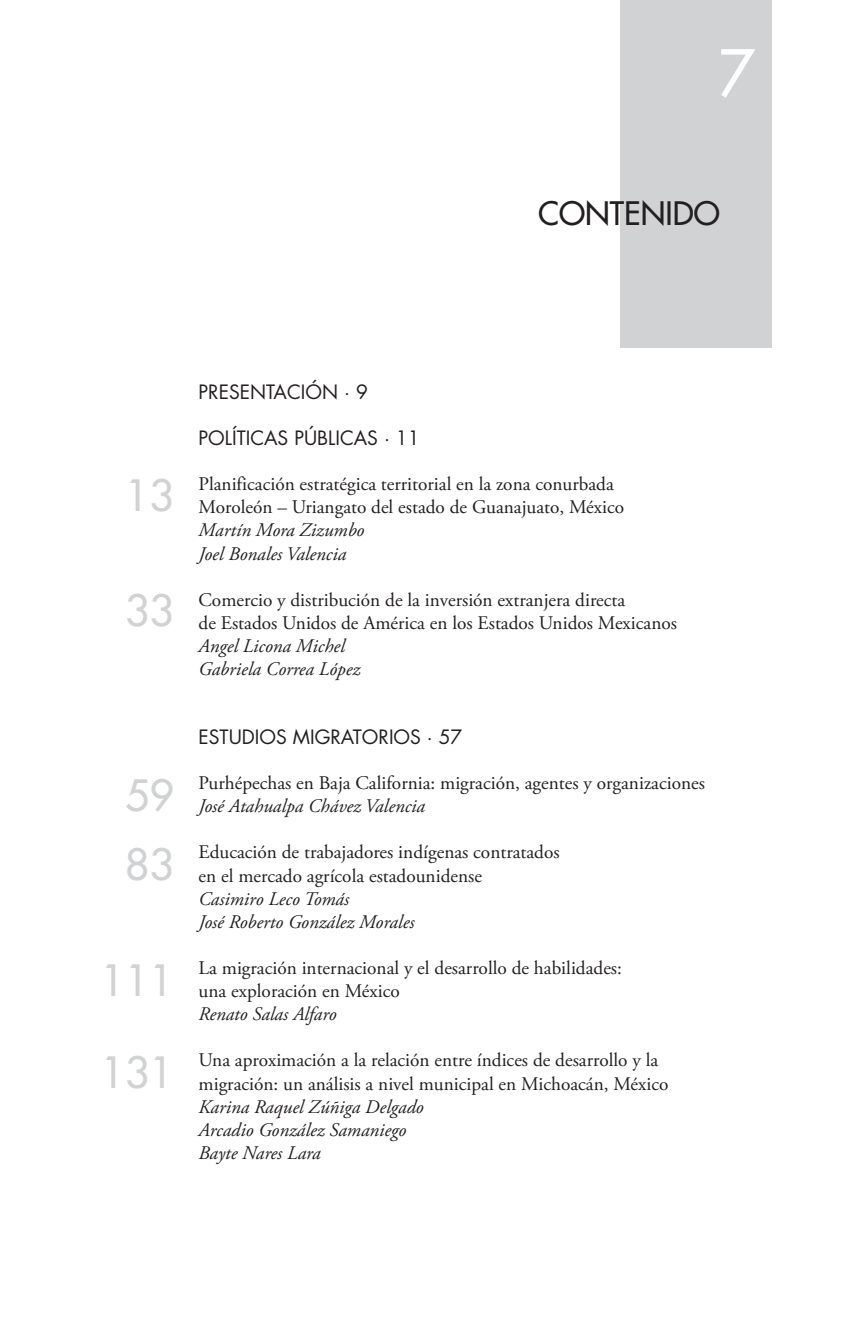
<style>
.page{position:relative;width:844px;height:1340px;background:#fff}
.page>*{position:absolute;margin:0;border:0;box-sizing:border-box;transform-origin:0 0}
.t1{font:500 63px "Futura Std";color:#fff}
.t2{font:500 42px/69.3px "Futura Std";color:#d1d2d4}
.t3{font:500 31.5px "Futura Std";color:#231f20}
.t4{font:19.25px/23.1px "Adobe Garamond Pro";color:#231f20}
.t5{font:italic 19.25px/23.1px "Adobe Garamond Pro";color:#231f20}
.t6{font:19.25px "Futura Std";color:#231f20}
</style>
<div class="page">
<div style="left:620px;top:0;width:151px;height:347px;background:#d1d2d4"></div>
<h1 class="t1" style="left:718px;top:34px;width:38px">7</h1>
<h3 class="t3" style="left:538px;top:193px;width:183px">CONTENIDO</h3>
<h2 class="t2" style="left:125px;top:460px;width:50px">13</h2>
<h2 class="t2" style="left:125px;top:576px;width:50px">33</h2>
<h2 class="t2" style="left:125px;top:761px;width:50px">59<br>83</h2>
<h2 class="t2" style="left:101px;top:934px;width:74px;line-height:92.4px">111<br>131</h2>
<p class="t6" style="left:198px;top:380px;width:171px">PRESENTACIÓN · 9</p>
<p class="t6" style="left:198px;top:425px;width:222px">POLÍTICAS PÚBLICAS · 11</p>
<p class="t4" style="left:198px;top:473px;width:427px">Planificación estratégica territorial en la zona conurbada<br>Moroleón – Uriangato del estado de Guanajuato, México</p>
<p class="t5" style="left:198px;top:519px;width:167px">Martín Mora Zizumbo<br>Joel Bonales Valencia</p>
<p class="t4" style="left:198px;top:588px;width:480px">Comercio y distribución de la inversión extranjera directa<br>de Estados Unidos de América en los Estados Unidos Mexicanos</p>
<p class="t5" style="left:198px;top:635px;width:163px">Angel Licona Michel<br>Gabriela Correa López</p>
<p class="t6" style="left:198px;top:724px;width:265px">ESTUDIOS MIGRATORIOS · 57</p>
<p class="t4" style="left:198px;top:772px;width:508px">Purhépechas en Baja California: migración, agentes y organizaciones</p>
<p class="t5" style="left:198px;top:795px;width:228px">José Atahualpa Chávez Valencia</p>
<p class="t4" style="left:198px;top:841px;width:362px">Educación de trabajadores indígenas contratados en el mercado agrícola estadounidense</p>
<p class="t5" style="left:198px;top:887px;width:217px">Casimiro Leco Tomás<br>José Roberto González Morales</p>
<p class="t4" style="left:198px;top:957px;width:425px">La migración internacional y el desarrollo de habilidades: una exploración en México</p>
<p class="t5" style="left:198px;top:1003px;width:140px">Renato Salas Alfaro</p>
<p class="t4" style="left:198px;top:1049px;width:471px">Una aproximación a la relación entre índices de desarrollo y la migración: un análisis a nivel municipal en Michoacán, México</p>
<p class="t5" style="left:198px;top:1095px;width:226px">Karina Raquel Zúñiga Delgado<br>Arcadio González Samaniego<br>Bayte Nares Lara</p>
</div>
